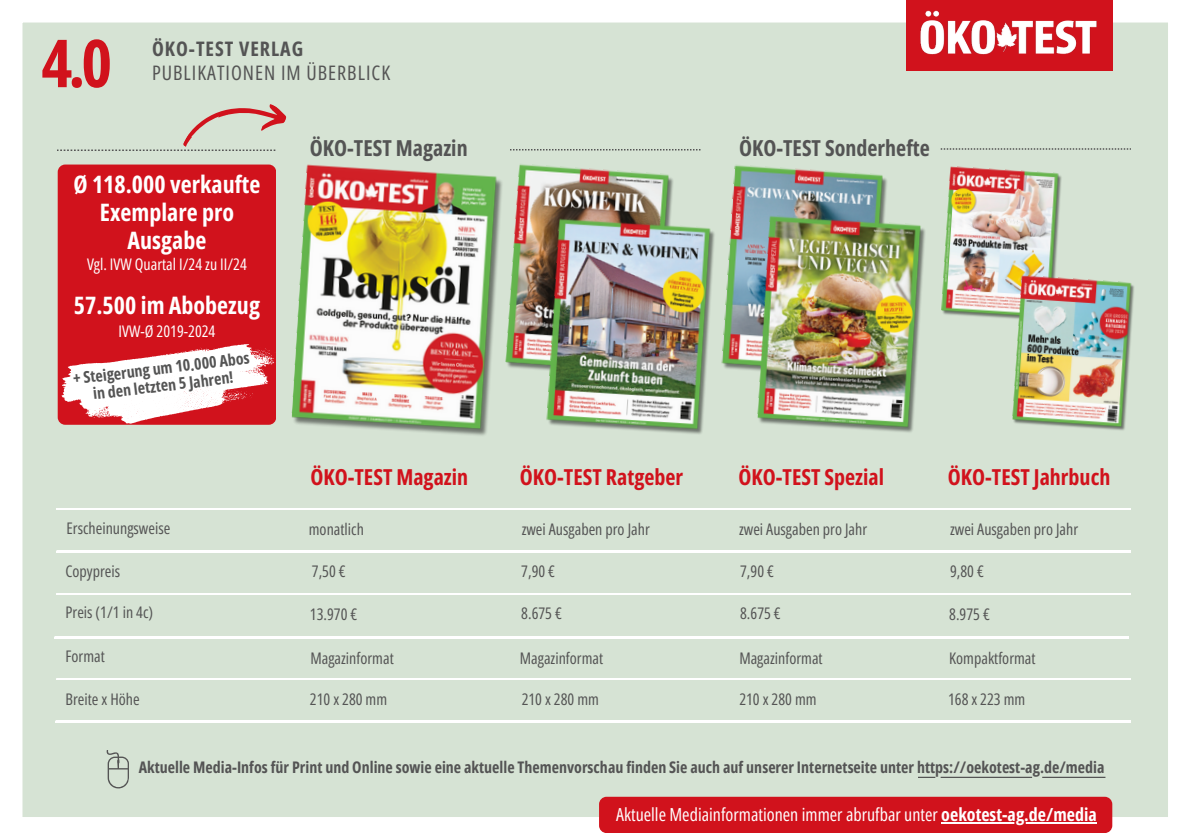
<style>
.page{position:relative;width:1191px;height:839px;background:#fff}
.page>*{position:absolute;margin:0;border:0;box-sizing:border-box;transform-origin:0 0}
.t1{font:700 66px "Open Sans Condensed";color:#d1121c}
.t2{font:700 24px/28px "Open Sans Condensed";color:#fff;text-align:center}
.t3{font:700 22px "Open Sans Condensed";color:#d1121c}
.t4{font:700 22px "Open Sans Condensed";color:#545454}
.t5{font:20px "Open Sans Condensed";letter-spacing:.05em;color:#545454}
.t6{font:700 20px "Open Sans Condensed";letter-spacing:.05em;color:#545454}
.t7{font:18px "Open Sans Condensed";color:#fff}
.t8{font:16px "Open Sans Condensed";color:#545454}
.t9{font:700 16px/17.4px "Open Sans Condensed";color:#545454;text-align:center}
.t10{font:16px "Open Sans Condensed";color:#fff}
.s1{font-weight:700}
</style>
<div class="page">
<div style="left:22px;top:0;width:1146px;height:833px;background:#d6e3d4"></div>
<svg style="left:55px;top:636px;width:1074px;height:2px"></svg>
<svg style="left:56px;top:721px;width:1075px;height:1px"></svg>
<svg style="left:57px;top:508px;width:1074px;height:1px"></svg>
<svg style="left:57px;top:550px;width:1074px;height:2px"></svg>
<svg style="left:57px;top:593px;width:1074px;height:1px"></svg>
<svg style="left:57px;top:678px;width:1074px;height:1px"></svg>
<img style="left:291px;top:164px;width:215px;height:277px">
<svg style="left:107px;top:749px;width:22px;height:39px"></svg>
<svg style="left:510px;top:149px;width:190px;height:1px"></svg>
<svg style="left:918px;top:776px;width:187px;height:2px"></svg>
<svg style="left:941px;top:148px;width:190px;height:2px"></svg>
<div style="left:906px;top:0;width:206px;height:71px;background:#d1121c"></div>
<img style="left:920px;top:10px;width:177px;height:45px">
<img style="left:505px;top:164px;width:171px;height:219px">
<img style="left:721px;top:164px;width:169px;height:219px">
<img style="left:941px;top:166px;width:123px;height:159px">
<img style="left:1012px;top:275px;width:125px;height:159px">
<img style="left:546px;top:218px;width:172px;height:221px">
<img style="left:757px;top:215px;width:172px;height:222px">
<div style="left:599px;top:796px;width:513px;height:37px;background:#d1121c;border-radius:8px"></div>
<hr style="left:941px;top:822px;width:156px;height:1px;background:#fff">
<div style="left:58px;top:164px;width:218px;height:261px;background:#d1121c;border-radius:8px"></div>
<svg style="left:57px;top:333px;width:227px;height:100px"></svg>
<svg style="left:57px;top:104px;width:230px;height:47px;background:#d3d3c6"></svg>
<p class="t1" style="left:41px;top:17px;width:72px">4.0</p>
<p class="t6" style="left:152px;top:34px;width:153px">ÖKO-TEST VERLAG</p>
<p class="t5" style="left:152px;top:58px;width:240px">PUBLIKATIONEN IM ÜBERBLICK</p>
<p class="t4" style="left:310px;top:132px;width:159px">ÖKO-TEST Magazin</p>
<h2 class="t4" style="left:739px;top:132px;width:192px">ÖKO-TEST Sonderhefte</h2>
<p class="t2" style="left:73px;top:169px;width:189px">Ø 118.000 verkaufte<br>Exemplare pro<br>Ausgabe</p>
<p class="t10" style="left:87px;top:253px;width:161px">Vgl. IVW Quartal I/24 zu II/24</p>
<p class="t2" style="left:74px;top:290px;width:188px">57.500 im Abobezug</p>
<p class="t10" style="left:118px;top:319px;width:98px">IVW-Ø 2019-2024</p>
<h6 class="t9" style="left:72px;top:370px;width:179px;rotate:-7deg">+ Steigerung um 10.000 Abos in den letzten 5 Jahren!</h6>
<h2 class="t3" style="left:310px;top:461px;width:159px">ÖKO-TEST Magazin</h2>
<h2 class="t3" style="left:520px;top:461px;width:165px">ÖKO-TEST Ratgeber</h2>
<h2 class="t3" style="left:738px;top:461px;width:147px">ÖKO-TEST Spezial</h2>
<p class="t3" style="left:948px;top:461px;width:164px">ÖKO-TEST Jahrbuch</p>
<p class="t8" style="left:66px;top:517px;width:105px">Erscheinungsweise</p>
<p class="t8" style="left:522px;top:518px;width:130px">zwei Ausgaben pro Jahr</p>
<p class="t8" style="left:739px;top:518px;width:130px">zwei Ausgaben pro Jahr</p>
<p class="t8" style="left:950px;top:518px;width:130px">zwei Ausgaben pro Jahr</p>
<p class="t8" style="left:66px;top:559px;width:56px">Copypreis</p>
<p class="t8" style="left:312px;top:559px;width:35px">7,50 €</p>
<p class="t8" style="left:521px;top:559px;width:35px">7,90 €</p>
<p class="t8" style="left:740px;top:559px;width:35px">7,90 €</p>
<p class="t8" style="left:950px;top:559px;width:35px">9,80 €</p>
<p class="t8" style="left:521px;top:601px;width:42px">8.675 €</p>
<p class="t8" style="left:740px;top:601px;width:42px">8.675 €</p>
<p class="t8" style="left:520px;top:646px;width:85px">Magazinformat</p>
<p class="t8" style="left:66px;top:688px;width:76px">Breite x Höhe</p>
<p class="t8" style="left:310px;top:688px;width:79px">210 x 280 mm</p>
<p class="t8" style="left:522px;top:688px;width:79px">210 x 280 mm</p>
<p class="t8" style="left:739px;top:688px;width:79px">210 x 280 mm</p>
<p class="t8" style="left:948px;top:688px;width:79px">168 x 223 mm</p>
<p class="t8" style="left:309px;top:517px;width:57px">monatlich</p>
<p class="t8" style="left:66px;top:601px;width:89px">Preis (1/1 in 4c)</p>
<p class="t8" style="left:66px;top:644px;width:41px">Format</p>
<p class="t8" style="left:310px;top:603px;width:49px">13.970 €</p>
<p class="t8" style="left:949px;top:603px;width:42px">8.975 €</p>
<p class="t8" style="left:949px;top:646px;width:88px">Kompaktformat</p>
<p class="t8" style="left:310px;top:646px;width:85px">Magazinformat</p>
<p class="t8" style="left:739px;top:646px;width:85px">Magazinformat</p>
<p class="t9" style="left:139px;top:758px;width:967px">Aktuelle Media-Infos für Print und Online sowie eine aktuelle Themenvorschau finden Sie auch auf unserer Internetseite unter https://oekotest-ag.de/media</p>
<p class="t7" style="left:616px;top:801px;width:482px">Aktuelle Mediainformationen immer abrufbar unter <span class="s1">oekotest-ag.de/media</span></p>
</div>
